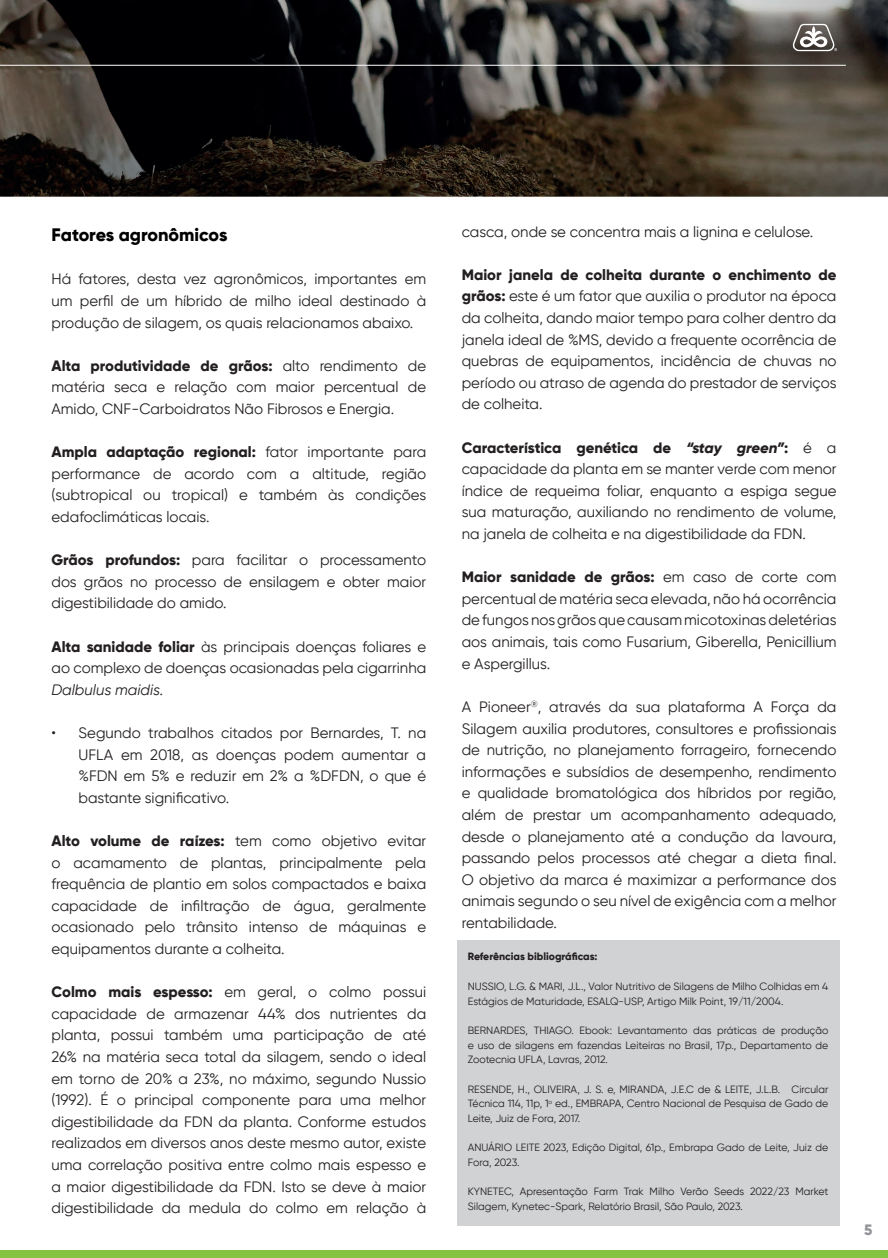
<style>
.page{position:relative;width:888px;height:1258px;background:#fff}
.page>*{position:absolute;margin:0;border:0;box-sizing:border-box;transform-origin:0 0}
.t1{font:800 18px "Gilroy";color:#000001}
.t2{font:15px/21.6px "Gilroy";color:#231f20;text-align:justify}
.t3{font:italic 15px "Gilroy";color:#231f20}
.t4{font:800 15px "Gilroy";color:#939598}
.t5{font:10.5px/14.7px "Gilroy";color:#231f20}
.t6{font:800 10.5px "Gilroy";color:#231f20}
.s1{font-weight:800}
.s2{font-weight:800;font-style:italic}
</style>
<div class="page">
<div style="left:0;top:1250px;width:888px;height:8px;background:#84c442"></div>
<img style="left:0;top:0;width:888px;height:1209px">
<hr style="left:0;top:65px;width:846px;height:1px;background:#fff">
<svg style="left:792px;top:24px;width:45px;height:27px"></svg>
<div style="left:457px;top:941px;width:382px;height:285px;background:#d1d2d4"></div>
<p class="t1" style="left:51px;top:223px;width:177px">Fatores agronômicos</p>
<p class="t2" style="left:51px;top:268px;width:376px">Há fatores, desta vez agronômicos, importantes em um perfil de um híbrido de milho ideal destinado à produção de silagem, os quais relacionamos abaixo.</p>
<p class="t2" style="left:51px;top:354px;width:376px"><span class="s1">Alta produtividade de grãos:</span> alto rendimento de matéria seca e relação com maior percentual de Amido, CNF-Carboidratos Não Fibrosos e Energia.</p>
<p class="t2" style="left:51px;top:441px;width:376px"><span class="s1">Ampla adaptação regional:</span> fator importante para performance de acordo com a altitude, região (subtropical ou tropical) e também às condições edafoclimáticas locais.</p>
<p class="t2" style="left:51px;top:549px;width:376px"><span class="s1">Grãos profundos:</span> para facilitar o processamento dos grãos no processo de ensilagem e obter maior digestibilidade do amido.</p>
<p class="t2" style="left:51px;top:635px;width:376px"><span class="s1">Alta sanidade foliar</span> às principais doenças foliares e ao complexo de doenças ocasionadas pela cigarrinha</p>
<p class="t3" style="left:51px;top:680px;width:114px">Dalbulus maidis.</p>
<p class="t2" style="left:78px;top:722px;width:349px;text-indent:-27px">• Segundo trabalhos citados por Bernardes, T. na UFLA em 2018, as doenças podem aumentar a %FDN em 5% e reduzir em 2% a %DFDN, o que é bastante significativo.</p>
<p class="t2" style="left:51px;top:830px;width:376px"><span class="s1">Alto volume de raízes:</span> tem como objetivo evitar o acamamento de plantas, principalmente pela frequência de plantio em solos compactados e baixa capacidade de infiltração de água, geralmente ocasionado pelo trânsito intenso de máquinas e equipamentos durante a colheita.</p>
<p class="t2" style="left:51px;top:981px;width:376px"><span class="s1">Colmo mais espesso:</span> em geral, o colmo possui capacidade de armazenar 44% dos nutrientes da planta, possui também uma participação de até 26% na matéria seca total da silagem, sendo o ideal em torno de 20% a 23%, no máximo, segundo Nussio (1992). É o principal componente para uma melhor digestibilidade da FDN da planta. Conforme estudos realizados em diversos anos deste mesmo autor, existe uma correlação positiva entre colmo mais espesso e a maior digestibilidade da FDN. Isto se deve à maior digestibilidade da medula do colmo em relação à</p>
<p class="t2" style="left:462px;top:220px;width:353px">casca, onde se concentra mais a lignina e celulose.</p>
<p class="t2" style="left:462px;top:264px;width:376px"><span class="s1">Maior janela de colheita durante o enchimento de grãos:</span> este é um fator que auxilia o produtor na época da colheita, dando maior tempo para colher dentro da janela ideal de %MS, devido a frequente ocorrência de quebras de equipamentos, incidência de chuvas no período ou atraso de agenda do prestador de serviços de colheita.</p>
<p class="t2" style="left:462px;top:436px;width:376px"><span class="s1">Característica genética de</span> <span class="s2">“stay green”</span><span class="s1">:</span> é a capacidade da planta em se manter verde com menor índice de requeima foliar, enquanto a espiga segue sua maturação, auxiliando no rendimento de volume, na janela de colheita e na digestibilidade da FDN.</p>
<p class="t2" style="left:462px;top:566px;width:376px"><span class="s1">Maior sanidade de grãos:</span> em caso de corte com percentual de matéria seca elevada, não há ocorrência de fungos nos grãos que causam micotoxinas deletérias aos animais, tais como Fusarium, Giberella, Penicillium e Aspergillus.</p>
<p class="t2" style="left:462px;top:696px;width:376px">A Pioneer<sup>®</sup>, através da sua plataforma A Força da Silagem auxilia produtores, consultores e profissionais de nutrição, no planejamento forrageiro, fornecendo informações e subsídios de desempenho, rendimento e qualidade bromatológica dos híbridos por região, além de prestar um acompanhamento adequado, desde o planejamento até a condução da lavoura, passando pelos processos até chegar a dieta final.<br>O objetivo da marca é maximizar a performance dos animais segundo o seu nível de exigência com a melhor rentabilidade.</p>
<p class="t6" style="left:468px;top:950px;width:131px">Referências bibliográficas:</p>
<p class="t5" style="left:468px;top:979px;width:362px">NUSSIO, L.G. &amp; MARI, J.L., Valor Nutritivo de Silagens de Milho Colhidas em 4<br>Estágios de Maturidade, ESALQ-USP, Artigo Milk Point, 19/11/2004.</p>
<p class="t5" style="left:468px;top:1023px;width:362px;text-align:justify">BERNARDES, THIAGO. Ebook: Levantamento das práticas de produção e uso de silagens em fazendas Leiteiras no Brasil, 17p., Departamento de Zootecnia UFLA, Lavras, 2012.</p>
<p class="t5" style="left:468px;top:1081px;width:362px;text-align:justify">RESENDE, H., OLIVEIRA, J. S. e, MIRANDA, J.E.C de &amp; LEITE, J.L.B. Circular Técnica 114, 11p, 1<sup>o</sup> ed., EMBRAPA, Centro Nacional de Pesquisa de Gado de Leite, Juiz de Fora, 2017.</p>
<p class="t5" style="left:468px;top:1140px;width:362px">ANUÁRIO LEITE 2023, Edição Digital, 61p., Embrapa Gado de Leite, Juiz de<br>Fora, 2023.</p>
<p class="t5" style="left:468px;top:1184px;width:362px">KYNETEC, Apresentação Farm Trak Milho Verão Seeds 2022/23 Market<br>Silagem, Kynetec-Spark, Relatório Brasil, São Paulo, 2023.</p>
<p class="t4" style="left:864px;top:1221px;width:10px">5</p>
</div>
